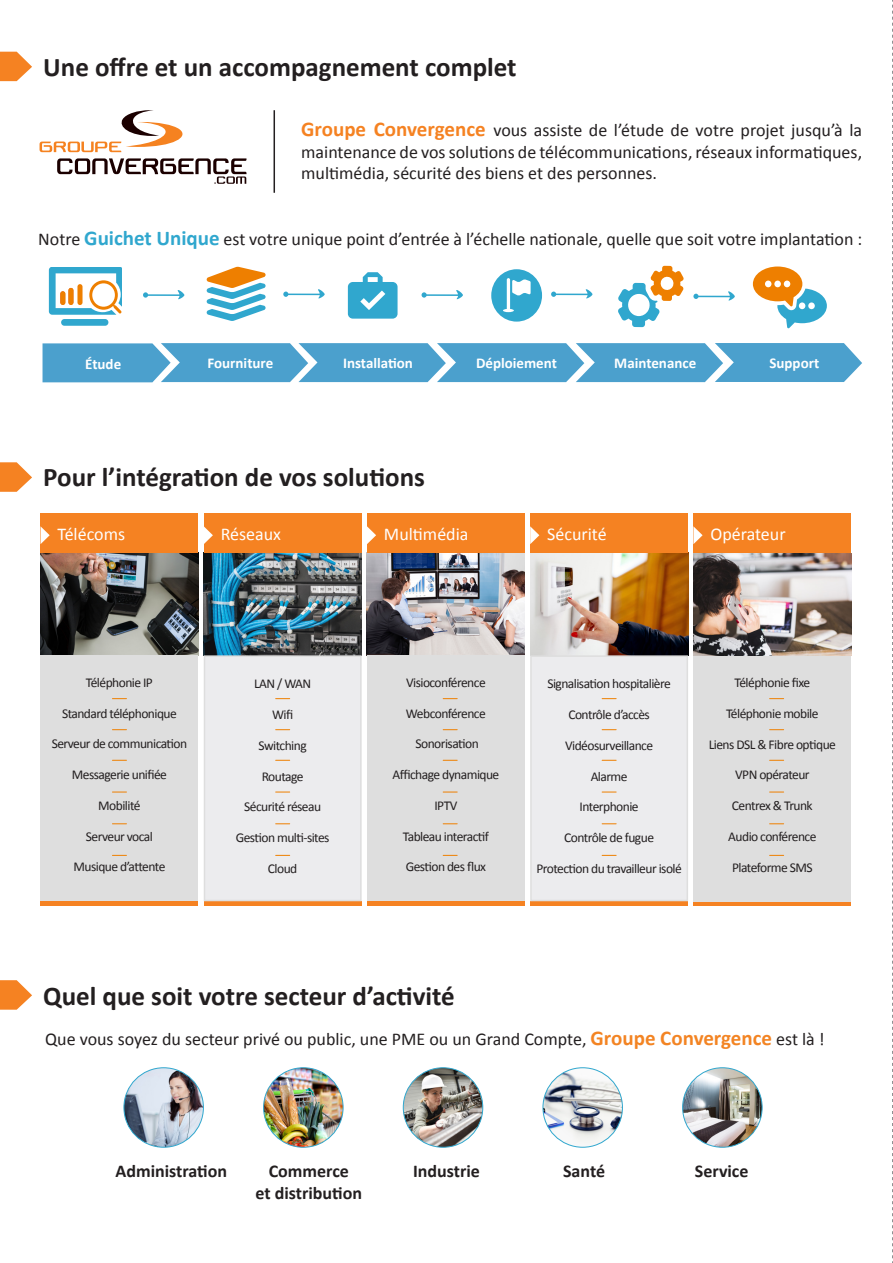
<style>
.page{position:relative;width:893px;height:1263px;background:#fff}
.page>*{position:absolute;margin:0;border:0;box-sizing:border-box;transform-origin:0 0}
.t1{font:700 27px "Calibri";color:#231f20}
.t2{font:18px/21.6px "Calibri";color:#231f20;text-align:justify}
.t3{font:700 18px "Calibri";color:#231f20}
.t4{font:18px "Calibri";color:#fff}
.t5{font:700 15px "Calibri";color:#fff}
.t6{font:13.5px "Calibri";letter-spacing:-.04em;color:#231f20}
.s1{font-weight:700;font-size:21px;color:#f58222}
.s2{font-weight:700;font-size:21px;color:#30a7ce}
.s3{font-weight:700;font-size:21px;color:#f38423}
</style>
<div class="page">
<img style="left:41px;top:553px;width:157px;height:102px">
<img style="left:204px;top:553px;width:158px;height:102px">
<img style="left:367px;top:553px;width:158px;height:102px">
<img style="left:530px;top:553px;width:158px;height:102px">
<img style="left:693px;top:554px;width:158px;height:101px">
<div style="left:41px;top:513px;width:157px;height:40px;background:#f58222"></div>
<div style="left:41px;top:901px;width:157px;height:5px;background:#f58222"></div>
<div style="left:204px;top:513px;width:158px;height:40px;background:#f58222"></div>
<div style="left:204px;top:901px;width:158px;height:5px;background:#f58222"></div>
<div style="left:367px;top:513px;width:158px;height:40px;background:#f58222"></div>
<div style="left:367px;top:901px;width:158px;height:5px;background:#f58222"></div>
<div style="left:530px;top:513px;width:158px;height:40px;background:#f58222"></div>
<div style="left:530px;top:901px;width:158px;height:5px;background:#f58222"></div>
<div style="left:693px;top:513px;width:158px;height:40px;background:#f58222"></div>
<div style="left:693px;top:901px;width:158px;height:5px;background:#f58222"></div>
<div style="left:41px;top:655px;width:157px;height:246px;background:#dedede"></div>
<div style="left:204px;top:656px;width:157px;height:244px;background:#ececee"></div>
<div style="left:204px;top:655px;width:158px;height:246px;border:2px solid #dedede"></div>
<div style="left:367px;top:655px;width:158px;height:246px;background:#dedede"></div>
<div style="left:531px;top:656px;width:156px;height:244px;background:#ececee"></div>
<div style="left:530px;top:655px;width:158px;height:246px;border:2px solid #dedede"></div>
<div style="left:693px;top:656px;width:158px;height:246px;background:#dedede"></div>
<svg style="left:41px;top:527px;width:9px;height:17px"></svg>
<svg style="left:204px;top:526px;width:9px;height:18px"></svg>
<svg style="left:367px;top:526px;width:9px;height:18px"></svg>
<svg style="left:530px;top:526px;width:9px;height:18px"></svg>
<svg style="left:693px;top:526px;width:10px;height:18px"></svg>
<svg style="left:43px;top:343px;width:819px;height:39px;background:#57a6d0"></svg>
<hr style="left:274px;top:110px;width:1px;height:83px;background:#231f20">
<svg style="left:283px;top:289px;width:42px;height:10px"></svg>
<svg style="left:421px;top:290px;width:42px;height:10px"></svg>
<svg style="left:551px;top:289px;width:42px;height:10px"></svg>
<svg style="left:693px;top:291px;width:42px;height:10px"></svg>
<svg style="left:207px;top:267px;width:59px;height:54px"></svg>
<svg style="left:348px;top:272px;width:50px;height:47px"></svg>
<div style="left:491px;top:269px;width:51px;height:53px;background:#30a7ce;border-radius:50%"></div>
<svg style="left:503px;top:278px;width:28px;height:34px"></svg>
<svg style="left:618px;top:266px;width:66px;height:61px"></svg>
<svg style="left:753px;top:266px;width:74px;height:62px"></svg>
<svg style="left:0;top:52px;width:32px;height:29px"></svg>
<svg style="left:0;top:462px;width:32px;height:30px"></svg>
<svg style="left:0;top:980px;width:32px;height:30px"></svg>
<img style="left:124px;top:1068px;width:79px;height:79px;border-radius:39px">
<div style="left:124px;top:1067px;width:80px;height:80px;border:1px solid #30a7ce;border-radius:50%"></div>
<img style="left:264px;top:1068px;width:79px;height:79px;border-radius:40px">
<div style="left:263px;top:1067px;width:80px;height:80px;border:1px solid #30a7ce;border-radius:50%"></div>
<img style="left:403px;top:1068px;width:80px;height:79px;border-radius:40px">
<div style="left:403px;top:1067px;width:80px;height:80px;border:1px solid #30a7ce;border-radius:50%"></div>
<img style="left:543px;top:1068px;width:79px;height:79px;border-radius:40px">
<div style="left:543px;top:1067px;width:80px;height:80px;border:1px solid #30a7ce;border-radius:50%"></div>
<img style="left:683px;top:1068px;width:79px;height:79px;border-radius:40px">
<div style="left:682px;top:1067px;width:80px;height:80px;border:1px solid #30a7ce;border-radius:50%"></div>
<svg style="left:892px;top:0;width:1px;height:1263px"></svg>
<svg style="left:143px;top:290px;width:42px;height:10px"></svg>
<div style="left:61px;top:319px;width:47px;height:7px;background:#30a7ce;border-radius:3px"></div>
<svg style="left:49px;top:267px;width:73px;height:48px"></svg>
<div style="left:68px;top:288px;width:6px;height:17px;background:#ee7f00;border-radius:3px"></div>
<div style="left:60px;top:291px;width:5px;height:14px;background:#ee7f00;border-radius:3px"></div>
<svg style="left:112px;top:698px;width:14px;height:1px"></svg>
<svg style="left:112px;top:855px;width:14px;height:1px"></svg>
<svg style="left:112px;top:729px;width:14px;height:1px"></svg>
<svg style="left:112px;top:760px;width:14px;height:1px"></svg>
<svg style="left:112px;top:792px;width:14px;height:1px"></svg>
<svg style="left:112px;top:823px;width:14px;height:1px"></svg>
<svg style="left:276px;top:698px;width:14px;height:1px"></svg>
<svg style="left:276px;top:855px;width:14px;height:1px"></svg>
<svg style="left:276px;top:729px;width:14px;height:1px"></svg>
<svg style="left:276px;top:760px;width:14px;height:1px"></svg>
<svg style="left:276px;top:792px;width:14px;height:1px"></svg>
<svg style="left:276px;top:823px;width:14px;height:1px"></svg>
<svg style="left:602px;top:698px;width:14px;height:1px"></svg>
<svg style="left:602px;top:855px;width:14px;height:1px"></svg>
<svg style="left:602px;top:729px;width:14px;height:1px"></svg>
<svg style="left:602px;top:760px;width:14px;height:1px"></svg>
<svg style="left:602px;top:792px;width:14px;height:1px"></svg>
<svg style="left:602px;top:823px;width:14px;height:1px"></svg>
<svg style="left:443px;top:698px;width:14px;height:1px"></svg>
<svg style="left:443px;top:855px;width:14px;height:1px"></svg>
<svg style="left:443px;top:729px;width:14px;height:1px"></svg>
<svg style="left:443px;top:760px;width:14px;height:1px"></svg>
<svg style="left:443px;top:792px;width:14px;height:1px"></svg>
<svg style="left:443px;top:823px;width:14px;height:1px"></svg>
<svg style="left:770px;top:698px;width:14px;height:1px"></svg>
<svg style="left:770px;top:855px;width:14px;height:1px"></svg>
<svg style="left:770px;top:729px;width:14px;height:1px"></svg>
<svg style="left:770px;top:760px;width:14px;height:1px"></svg>
<svg style="left:770px;top:792px;width:14px;height:1px"></svg>
<svg style="left:770px;top:823px;width:14px;height:1px"></svg>
<svg style="left:40px;top:110px;width:143px;height:42px"></svg>
<svg style="left:57px;top:158px;width:189px;height:26px"></svg>
<p class="t1" style="left:43px;top:49px;width:475px">Une offre et un accompagnement complet</p>
<p class="t2" style="left:301px;top:120px;width:562px"><span class="s1">Groupe Convergence</span> vous assiste de l’étude de votre projet jusqu’à la maintenance de vos solutions de télécommunications, réseaux informatiques, multimédia, sécurité des biens et des personnes.</p>
<p class="t2" style="left:38px;top:228px;width:825px">Notre <span class="s2">Guichet Unique</span> est votre unique point d’entrée à l’échelle nationale, quelle que soit votre implantation :</p>
<p class="t5" style="left:85px;top:354px;width:37px">Étude</p>
<p class="t5" style="left:207px;top:354px;width:67px">Fourniture</p>
<p class="t5" style="left:343px;top:354px;width:71px">Installation</p>
<p class="t5" style="left:476px;top:354px;width:82px">Déploiement</p>
<p class="t5" style="left:614px;top:354px;width:84px">Maintenance</p>
<p class="t5" style="left:769px;top:354px;width:51px">Support</p>
<p class="t1" style="left:43px;top:460px;width:383px">Pour l’intégration de vos solutions</p>
<p class="t4" style="left:58px;top:523px;width:69px">Télécoms</p>
<p class="t4" style="left:221px;top:523px;width:62px">Réseaux</p>
<p class="t4" style="left:384px;top:523px;width:86px">Multimédia</p>
<p class="t4" style="left:547px;top:523px;width:61px">Sécurité</p>
<p class="t4" style="left:710px;top:523px;width:77px">Opérateur</p>
<p class="t6" style="left:86px;top:674px;width:69px">Téléphonie IP</p>
<p class="t6" style="left:62px;top:704px;width:116px">Standard téléphonique</p>
<p class="t6" style="left:52px;top:735px;width:137px">Serveur de communication</p>
<p class="t6" style="left:72px;top:766px;width:97px">Messagerie unifiée</p>
<p class="t6" style="left:98px;top:797px;width:44px">Mobilité</p>
<p class="t6" style="left:86px;top:827px;width:69px">Serveur vocal</p>
<p class="t6" style="left:74px;top:858px;width:93px">Musique d’attente</p>
<p class="t6" style="left:254px;top:675px;width:59px">LAN / WAN</p>
<p class="t6" style="left:272px;top:706px;width:23px">Wifi</p>
<p class="t6" style="left:259px;top:737px;width:50px">Switching</p>
<p class="t6" style="left:262px;top:767px;width:43px">Routage</p>
<p class="t6" style="left:244px;top:798px;width:78px">Sécurité réseau</p>
<p class="t6" style="left:236px;top:829px;width:95px">Gestion multi-sites</p>
<p class="t6" style="left:268px;top:860px;width:31px">Cloud</p>
<p class="t6" style="left:406px;top:674px;width:81px">Visioconférence</p>
<p class="t6" style="left:406px;top:704px;width:81px">Webconférence</p>
<p class="t6" style="left:415px;top:735px;width:65px">Sonorisation</p>
<p class="t6" style="left:392px;top:766px;width:108px">Affichage dynamique</p>
<p class="t6" style="left:434px;top:797px;width:24px">IPTV</p>
<p class="t6" style="left:403px;top:827px;width:88px">Tableau interactif</p>
<p class="t6" style="left:406px;top:858px;width:82px">Gestion des flux</p>
<p class="t6" style="left:547px;top:675px;width:125px">Signalisation hospitalière</p>
<p class="t6" style="left:568px;top:706px;width:83px">Contrôle d’accès</p>
<p class="t6" style="left:565px;top:737px;width:90px">Vidéosurveillance</p>
<p class="t6" style="left:591px;top:767px;width:38px">Alarme</p>
<p class="t6" style="left:580px;top:798px;width:60px">Interphonie</p>
<p class="t6" style="left:564px;top:829px;width:91px">Contrôle de fugue</p>
<p class="t6" style="left:536px;top:860px;width:147px">Protection du travailleur isolé</p>
<p class="t6" style="left:735px;top:674px;width:77px">Téléphonie fixe</p>
<p class="t6" style="left:726px;top:705px;width:94px">Téléphonie mobile</p>
<p class="t6" style="left:709px;top:736px;width:129px">Liens DSL &amp; Fibre optique</p>
<p class="t6" style="left:735px;top:766px;width:76px">VPN opérateur</p>
<p class="t6" style="left:732px;top:797px;width:82px">Centrex &amp; Trunk</p>
<p class="t6" style="left:728px;top:828px;width:90px">Audio conférence</p>
<p class="t6" style="left:732px;top:859px;width:82px">Plateforme SMS</p>
<p class="t1" style="left:43px;top:979px;width:413px">Quel que soit votre secteur d’activité</p>
<p class="t2" style="left:45px;top:1028px;width:781px">Que vous soyez du secteur privé ou public, une PME ou un Grand Compte, <span class="s3">Groupe Convergence</span> est là !</p>
<p class="t3" style="left:116px;top:1159px;width:113px">Administration</p>
<p class="t3" style="left:269px;top:1159px;width:82px">Commerce</p>
<p class="t3" style="left:256px;top:1181px;width:108px">et distribution</p>
<p class="t3" style="left:413px;top:1159px;width:68px">Industrie</p>
<p class="t3" style="left:563px;top:1159px;width:43px">Santé</p>
<p class="t3" style="left:695px;top:1159px;width:55px">Service</p>
</div>
